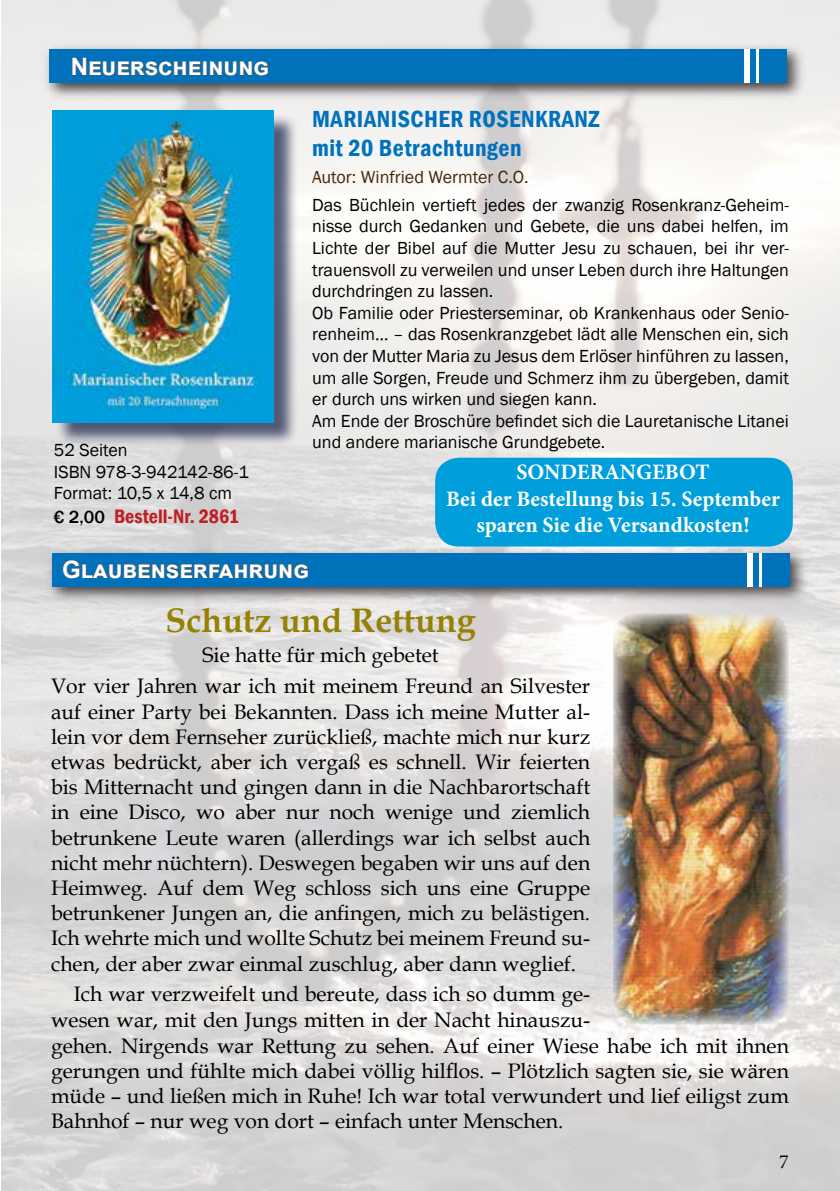
<style>
.page{position:relative;width:840px;height:1191px;background:#fff}
.page>*{position:absolute;margin:0;border:0;box-sizing:border-box;transform-origin:0 0}
.t1{font:700 34px "Book Antiqua";color:#958105}
.t2{font:600 condensed 24px/28.8px "Franklin Gothic";letter-spacing:.02em;color:#0071bc}
.t3{font:700 24px "Arial";color:#fff}
.t4{font:700 22px/26.4px "Minion Pro";color:#fff;text-align:center}
.t5{font:21px/25.2px "Book Antiqua";color:#000;text-align:justify}
.t6{font:600 condensed 20px "Franklin Gothic";color:#be1f25}
.t7{font:20px "Minion Pro";color:#000}
.t8{font:18px/21.6px "Franklin Gothic";color:#000}
.t9{font:18px "Franklin Gothic";color:#442709}
.s1{font-weight:500;font-stretch:normal;font-size:18px;color:#000}
</style>
<div class="page">
<img style="left:1px;top:0;width:838px;height:1191px">
<img style="left:38px;top:40px;width:771px;height:63px">
<div style="left:50px;top:49px;width:736px;height:34px;background:#0072bc"></div>
<div style="left:743px;top:49px;width:6px;height:34px;background:#fff"></div>
<hr style="left:755px;top:49px;width:3px;height:34px;background:#fff">
<svg style="left:72px;top:57px;width:129px;height:19px"></svg>
<div style="left:203px;top:61px;width:4px;height:15px;border:1px solid #515153"></div>
<svg style="left:209px;top:61px;width:60px;height:15px"></svg>
<div style="left:55px;top:114px;width:243px;height:333px;background:#20284e;opacity:.75"></div>
<img style="left:52px;top:111px;width:222px;height:311px">
<img style="left:612px;top:613px;width:176px;height:411px">
<div style="left:435px;top:458px;width:357px;height:88px;background:#009eda;border-radius:24px"></div>
<img style="left:41px;top:543px;width:771px;height:64px">
<div style="left:52px;top:553px;width:737px;height:34px;background:#0072bc"></div>
<div style="left:746px;top:553px;width:6px;height:34px;background:#fff"></div>
<hr style="left:758px;top:553px;width:3px;height:34px;background:#fff">
<svg style="left:62px;top:559px;width:246px;height:20px"></svg>
<p class="t3" style="left:71px;top:50px;width:200px">Neuerscheinung</p>
<p class="t8" style="left:54px;top:439px;width:196px">52 Seiten<br>ISBN 978-3-942142-86-1<br>Format: 10,5 x 14,8 cm</p>
<p class="t6" style="left:54px;top:503px;width:186px"><span class="s1">€ 2,00</span> Bestell-Nr. 2861</p>
<p class="t2" style="left:312px;top:105px;width:289px">MARIANISCHER ROSENKRANZ mit 20 Betrachtungen</p>
<p class="t9" style="left:312px;top:166px;width:218px">Autor: Winfried Wermter C.O.</p>
<p class="t8" style="left:312px;top:194px;width:478px">Das Büchlein vertieft jedes der zwanzig Rosenkranz-Geheim&shy;nisse durch Gedanken und Gebete, die uns dabei helfen, im Lichte der Bibel auf die Mutter Jesu zu schauen, bei ihr ver&shy;trauensvoll zu verweilen und unser Leben durch ihre Haltungen durchdringen zu lassen.<br>Ob Familie oder Priesterseminar, ob Krankenhaus oder Senio&shy;renheim… – das Rosenkranzgebet lädt alle Menschen ein, sich von der Mutter Maria zu Jesus dem Erlöser hinführen zu lassen, um alle Sorgen, Freude und Schmerz ihm zu übergeben, damit er durch uns wirken und siegen kann.<br>Am Ende der Broschüre befindet sich die Lauretanische Litanei und andere marianische Grundgebete.</p>
<p class="t4" style="left:446px;top:459px;width:335px">SONDERANGEBOT<br>Bei der Bestellung bis 15. September sparen Sie die Versandkosten!</p>
<p class="t3" style="left:62px;top:552px;width:248px">Glaubenserfahrung</p>
<h1 class="t1" style="left:165px;top:597px;width:311px">Schutz und Rettung</h1>
<p class="t5" style="left:51px;top:639px;width:540px;line-height:30.8px;text-align:center">Sie hatte für mich gebetet<br>Vor vier Jahren war ich mit meinem Freund an Silvester</p>
<p class="t5" style="left:51px;top:698px;width:540px">auf einer Party bei Bekannten. Dass ich meine Mutter al&shy;lein vor dem Fernseher zurückließ, machte mich nur kurz etwas bedrückt, aber ich vergaß es schnell. Wir feierten bis Mitternacht und gingen dann in die Nachbarortschaft in eine Disco, wo aber nur noch wenige und ziemlich betrunkene Leute waren (allerdings war ich selbst auch nicht mehr nüchtern). Deswegen begaben wir uns auf den Heimweg. Auf dem Weg schloss sich uns eine Gruppe betrunkener Jungen an, die anfingen, mich zu belästigen.<br>Ich wehrte mich und wollte Schutz bei meinem Freund su&shy;chen, der aber zwar einmal zuschlug, aber dann weglief.</p>
<p class="t5" style="left:51px;top:981px;width:540px;text-align:right">Ich war verzweifelt und bereute, dass ich so dumm ge&shy;wesen war, mit den Jungs mitten in der Nacht hinauszu-</p>
<p class="t5" style="left:51px;top:1032px;width:739px">gehen. Nirgends war Rettung zu sehen. Auf einer Wiese habe ich mit ihnen gerungen und fühlte mich dabei völlig hilflos. – Plötzlich sagten sie, sie wären müde – und ließen mich in Ruhe! Ich war total verwundert und lief eiligst zum Bahnhof – nur weg von dort – einfach unter Menschen.</p>
<p class="t7" style="left:778px;top:1148px;width:11px">7</p>
</div>
